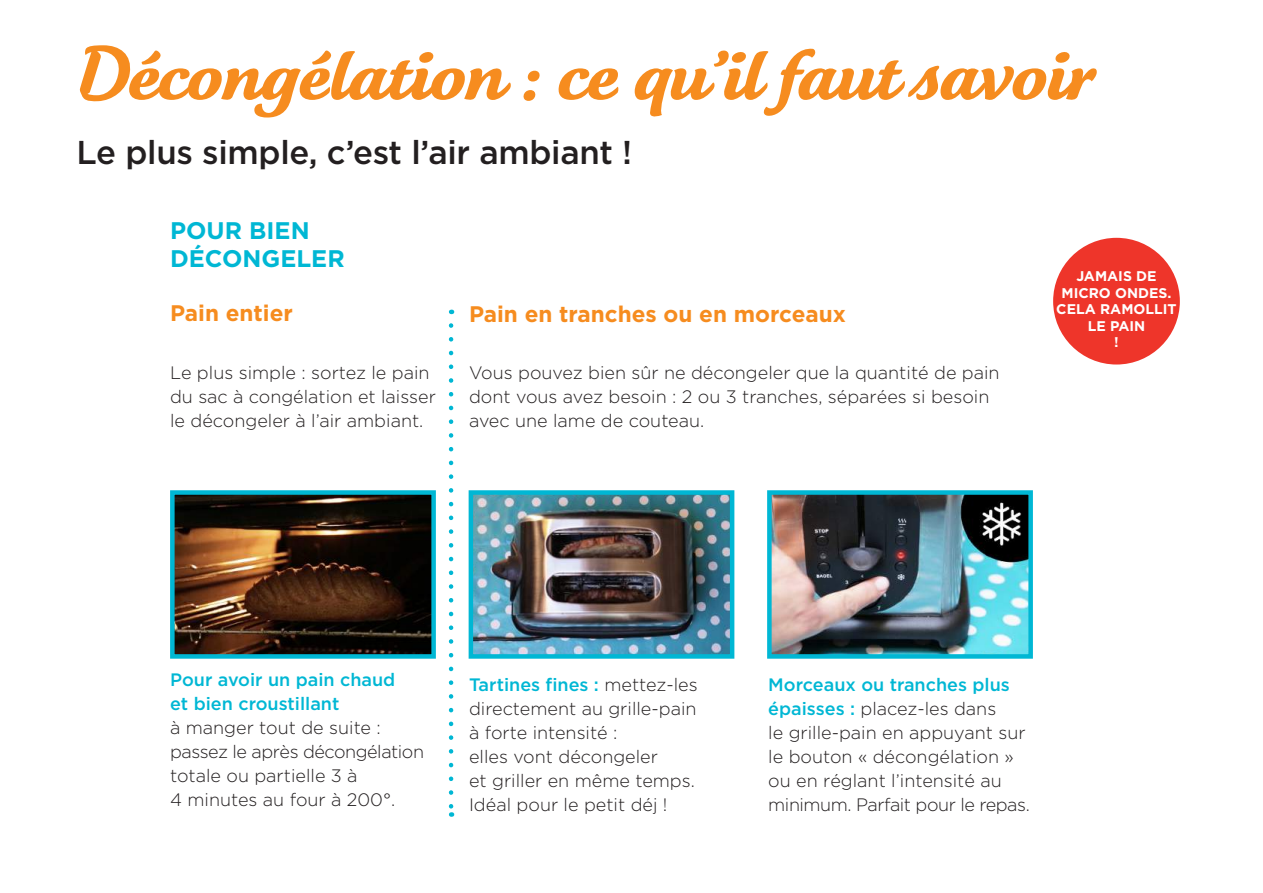
<style>
.page{position:relative;width:1263px;height:893px;background:#fff}
.page>*{position:absolute;margin:0;border:0;box-sizing:border-box;transform-origin:0 0}
.t1{font:700 75px "Bolognese";color:#f68c1f}
.t2{font:500 33px "Gotham";letter-spacing:-.01em;color:#231f20}
.t3{font:700 24px/28.8px "Gotham";color:#00b7d4}
.t4{font:700 22.5px "Gotham";color:#f68c1f}
.t5{font:300 18px/24px "Gotham";color:#231f20}
.t6{font:500 18px/24px "Gotham";color:#00b7d4}
.t7{font:700 14.1px/16.5px "Gotham";color:#fff;text-align:center}
.s1{font-weight:500;color:#00b7d4}
</style>
<div class="page">
<div style="left:1053px;top:238px;width:127px;height:126px;background:#ee352a;border-radius:50%"></div>
<img style="left:175px;top:495px;width:256px;height:159px">
<div style="left:170px;top:490px;width:266px;height:169px;border:4px solid #00b7d4"></div>
<img style="left:474px;top:495px;width:255px;height:159px">
<div style="left:469px;top:490px;width:265px;height:169px;border:4px solid #00b7d4"></div>
<img style="left:772px;top:495px;width:256px;height:159px">
<div style="left:767px;top:490px;width:266px;height:169px;border:4px solid #00b7d4"></div>
<svg style="left:449px;top:325px;width:4px;height:492px"></svg>
<h1 class="t1" style="left:77px;top:32px;width:1019px">Décongélation : ce qu’il faut savoir</h1>
<h2 class="t2" style="left:77px;top:133px;width:557px">Le plus simple, c’est l’air ambiant !</h2>
<h3 class="t3" style="left:170px;top:215px;width:176px">POUR BIEN<br>DÉCONGELER</h3>
<p class="t4" style="left:170px;top:300px;width:124px">Pain entier</p>
<p class="t5" style="left:170px;top:360px;width:267px">Le plus simple : sortez le pain du sac à congélation et laisser le décongeler à l’air ambiant.</p>
<p class="t4" style="left:469px;top:301px;width:378px">Pain en tranches ou en morceaux</p>
<p class="t5" style="left:469px;top:360px;width:532px">Vous pouvez bien sûr ne décongeler que la quantité de pain dont vous avez besoin : 2 ou 3 tranches, séparées si besoin avec une lame de couteau.</p>
<p class="t7" style="left:1056px;top:267px;width:122px">JAMAIS DE<br>MICRO ONDES.<br>CELA RAMOLLIT<br>LE PAIN<br>!</p>
<p class="t6" style="left:170px;top:667px;width:227px">Pour avoir un pain chaud et bien croustillant</p>
<p class="t5" style="left:170px;top:715px;width:255px">à manger tout de suite : passez le après décongélation totale ou partielle 3 à<br>4 minutes au four à 200°.</p>
<p class="t5" style="left:469px;top:672px;width:230px"><span class="s1">Tartines fines :</span> mettez-les directement au grille-pain à forte intensité :<br>elles vont décongeler<br>et griller en même temps.<br>Idéal pour le petit déj !</p>
<p class="t5" style="left:768px;top:672px;width:263px"><span class="s1">Morceaux ou tranches plus épaisses :</span> placez-les dans<br>le grille-pain en appuyant sur le bouton « décongélation » ou en réglant l’intensité au minimum. Parfait pour le repas.</p>
</div>
